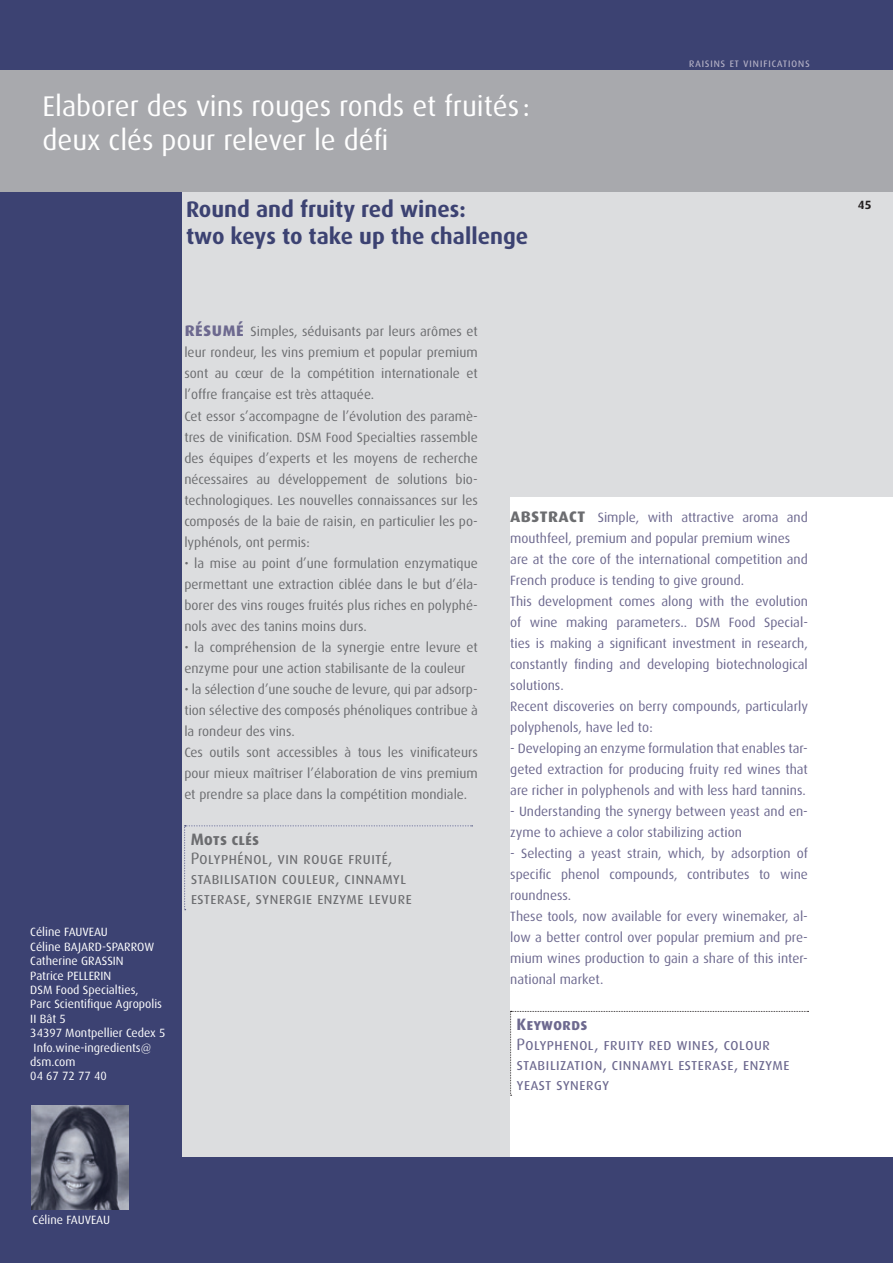
<style>
.page{position:relative;width:893px;height:1263px;background:#3c4272}
.page>*{position:absolute;margin:0;border:0;box-sizing:border-box;transform-origin:0 0}
.t1{font:28.5px/34.2px "Dax";color:#fff}
.t2{font:700 22.5px/27px "Dax";color:#3c4272}
.t3{font:16.5px/19.8px "Dax Regular Caps";color:#6c6d70}
.t4{font:16.5px/19.8px "Dax Regular Caps";color:#6d698f}
.t5{font:16.5px "Dax Bold Caps";color:#6c6d70}
.t6{font:16.5px "Dax Bold Caps";color:#6d698f}
.t7{font:13.5px/21px "Dax";color:#6c6d70}
.t8{font:13.5px/21px "Dax";color:#6d698f}
.t9{font:12px/14.4px "Dax";color:#fff}
.t10{font:12px "Dax Regular Caps";letter-spacing:.03em;color:#b3b0c5}
.t11{font:700 12px "Dax";color:#231f20}
.s1{font-family:"Dax Bold Caps";font-size:19.5px;color:#6d698f}
.s2{font-family:"Dax Bold Caps";font-size:19.5px;color:#6c6d70}
</style>
<div class="page">
<div style="left:183px;top:192px;width:710px;height:965px;background:#dcdddf"></div>
<div style="left:0;top:70px;width:893px;height:121px;background:#a8a9ad"></div>
<div style="left:510px;top:497px;width:383px;height:660px;background:#fff"></div>
<svg style="left:184px;top:825px;width:289px;height:85px"></svg>
<svg style="left:510px;top:1011px;width:298px;height:85px"></svg>
<img style="left:32px;top:1105px;width:97px;height:105px">
<h1 class="t1" style="left:43px;top:89px;width:489px">Elaborer des vins rouges ronds et fruités : deux clés pour relever le défi</h1>
<h2 class="t2" style="left:186px;top:196px;width:344px">Round and fruity red wines:<br>two keys to take up the challenge</h2>
<p class="t10" style="left:689px;top:56px;width:123px">raisins et vinifications</p>
<p class="t9" style="left:30px;top:925px;width:137px">Céline FAUVEAU<br>Céline BAJARD-SPARROW<br>Catherine GRASSIN<br>Patrice PELLERIN<br>DSM Food Specialties,<br>Parc Scientifique Agropolis<br>II Bât 5<br>34397 Montpellier Cedex 5<br>Info.wine-ingredients@ dsm.com<br>04 67 72 77 40</p>
<p class="t7" style="left:184px;top:321px;width:295px"><span class="s1">résumé</span> Simples, séduisants par leurs arômes et leur rondeur, les vins premium et popular premium sont au cœur de la compétition internationale et l’offre française est très attaquée.<br>Cet essor s’accompagne de l’évolution des paramè&shy;tres de vinification. DSM Food Specialties rassemble des équipes d’experts et les moyens de recherche nécessaires au développement de solutions bio&shy;technologiques. Les nouvelles connaissances sur les composés de la baie de raisin, en particulier les po&shy;lyphénols, ont permis:</p>
<p class="t7" style="left:184px;top:552px;width:295px;text-align:justify">• la mise au point d’une formulation enzymatique permettant une extraction ciblée dans le but d’éla&shy;borer des vins rouges fruités plus riches en polyphé&shy;nols avec des tanins moins durs.</p>
<p class="t7" style="left:184px;top:636px;width:295px">• la compréhension de la synergie entre levure et enzyme pour une action stabilisante de la couleur</p>
<p class="t7" style="left:184px;top:678px;width:295px">• la sélection d’une souche de levure, qui par adsorp&shy;tion sélective des composés phénoliques contribue à la rondeur des vins.<br>Ces outils sont accessibles à tous les vinificateurs pour mieux maîtriser l’élaboration de vins premium et prendre sa place dans la compétition mondiale.</p>
<p class="t5" style="left:191px;top:830px;width:70px">Mots clés</p>
<p class="t3" style="left:191px;top:849px;width:223px">Polyphénol, vin rouge fruité, stabilisation couleur, cinnamyl esterase, synergie enzyme levure</p>
<p class="t8" style="left:510px;top:507px;width:299px"><span class="s2">abstract</span> Simple, with attractive aroma and mouthfeel, premium and popular premium wines are at the core of the international competition and French produce is tending to give ground.<br>This development comes along with the evolution of wine making parameters.. DSM Food Special&shy;ties is making a significant investment in research, constantly finding and developing biotechnological solutions.<br>Recent discoveries on berry compounds, particularly polyphenols, have led to:</p>
<p class="t8" style="left:510px;top:738px;width:299px;text-align:justify">- Developing an enzyme formulation that enables tar&shy;geted extraction for producing fruity red wines that are richer in polyphenols and with less hard tannins.</p>
<p class="t8" style="left:510px;top:801px;width:299px">- Understanding the synergy between yeast and en&shy;zyme to achieve a color stabilizing action</p>
<p class="t8" style="left:510px;top:843px;width:299px">- Selecting a yeast strain, which, by adsorption of specific phenol compounds, contributes to wine roundness.<br>These tools, now available for every winemaker, al&shy;low a better control over popular premium and pre&shy;mium wines production to gain a share of this inter&shy;national market.</p>
<p class="t6" style="left:517px;top:1015px;width:73px">Keywords</p>
<p class="t4" style="left:517px;top:1034px;width:275px">Polyphenol, fruity red wines, colour stabilization, cinnamyl esterase, enzyme yeast synergy</p>
<p class="t11" style="left:858px;top:198px;width:15px">45</p>
<p class="t9" style="left:33px;top:1213px;width:79px">Céline FAUVEAU</p>
</div>
